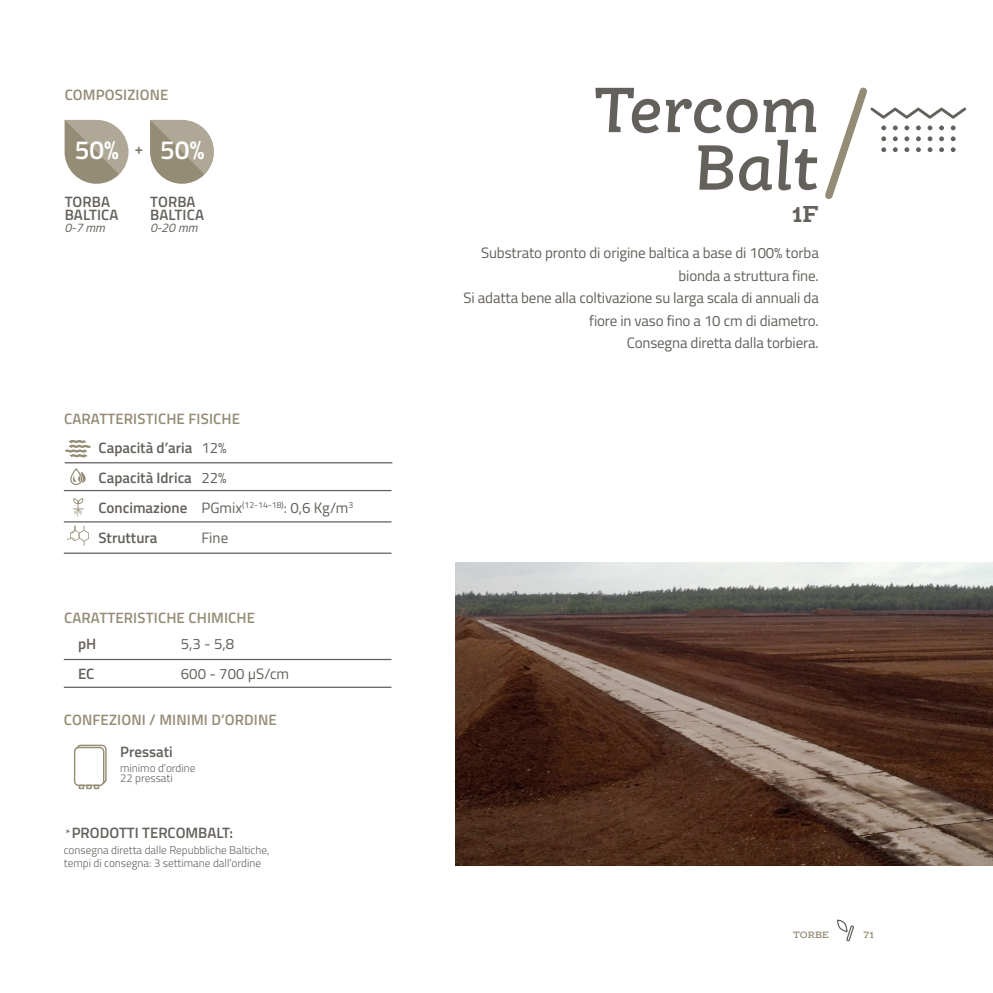
<style>
.page{position:relative;width:993px;height:993px;background:#fff}
.page>*{position:absolute;margin:0;border:0;box-sizing:border-box;transform-origin:0 0}
.t1{font:italic 600 68.75px "Ernestine OT";color:#64605b}
.t2{font:600 26.25px "Titillium";color:#fff}
.t3{font:700 25px "Ernestine OT";color:#64605b}
.t4{font:15px/22.5px "Titillium";letter-spacing:-.01em;color:#64605b;text-align:right}
.t5{font:600 15px/12.5px "Titillium";color:#64605b}
.t6{font:600 15px "Titillium";letter-spacing:.01em;color:#958c75}
.t7{font:600 15px "Titillium";color:#746e5a}
.t8{font:italic 12.5px "Titillium";color:#64605b}
.t9{font:300 11.25px "Titillium";color:#64605b}
.t10{font:600 10px "Ernestine OT";letter-spacing:.005em;color:#958c75}
.s1{font-weight:400}
.s2{font-weight:600}
.s3{font-weight:400;font-style:italic;font-size:12.5px}
</style>
<div class="page">
<svg style="left:65px;top:120px;width:63px;height:64px;background:#b0a998"></svg>
<svg style="left:150px;top:120px;width:64px;height:64px"></svg>
<hr style="left:64px;top:658px;width:327px;height:2px;background:#64605b">
<hr style="left:64px;top:686px;width:327px;height:1px;background:#64605b">
<hr style="left:65px;top:462px;width:327px;height:1px;background:#64605b">
<hr style="left:64px;top:490px;width:327px;height:1px;background:#64605b">
<hr style="left:64px;top:521px;width:327px;height:1px;background:#64605b">
<hr style="left:64px;top:552px;width:327px;height:1px;background:#64605b">
<svg style="left:65px;top:439px;width:26px;height:18px"></svg>
<svg style="left:70px;top:468px;width:16px;height:17px"></svg>
<svg style="left:67px;top:525px;width:22px;height:20px"></svg>
<svg style="left:73px;top:498px;width:10px;height:18px"></svg>
<svg style="left:825px;top:87px;width:141px;height:112px"></svg>
<svg style="left:837px;top:919px;width:17px;height:22px"></svg>
<svg style="left:74px;top:744px;width:33px;height:44px"></svg>
<img style="left:455px;top:562px;width:537px;height:303px">
<p class="t6" style="left:65px;top:84px;width:105px">COMPOSIZIONE</p>
<p class="t2" style="left:75px;top:130px;width:46px">50%</p>
<p class="t5" style="left:65px;top:195px;width:55px">TORBA<br>BALTICA</p>
<p class="t8" style="left:65px;top:219px;width:42px">0-7 mm</p>
<p class="t7" style="left:135px;top:137px;width:10px">+</p>
<p class="t2" style="left:160px;top:130px;width:46px">50%</p>
<p class="t5" style="left:150px;top:195px;width:55px">TORBA<br>BALTICA</p>
<p class="t8" style="left:150px;top:219px;width:49px">0-20 mm</p>
<p class="t6" style="left:64px;top:407px;width:177px">CARATTERISTICHE FISICHE</p>
<p class="t5" style="left:99px;top:440px;width:129px">Capacità d’aria <span class="s1">12%</span></p>
<p class="t5" style="left:99px;top:470px;width:129px">Capacità Idrica <span class="s1">22%</span></p>
<p class="t4" style="left:99px;top:495px;width:256px"><span class="s2">Concimazione</span> PGmix<sup>(12-14-18)</sup>: 0,6 Kg/m<sup>3</sup></p>
<p class="t5" style="left:99px;top:530px;width:60px">Struttura</p>
<p class="t4" style="left:201px;top:525px;width:28px">Fine</p>
<p class="t6" style="left:64px;top:606px;width:193px">CARATTERISTICHE CHIMICHE</p>
<p class="t5" style="left:78px;top:637px;width:20px">pH</p>
<p class="t4" style="left:181px;top:632px;width:55px">5,3 - 5,8</p>
<p class="t5" style="left:78px;top:667px;width:18px">EC</p>
<p class="t4" style="left:181px;top:662px;width:110px">600 - 700 µS/cm</p>
<p class="t6" style="left:64px;top:708px;width:214px">CONFEZIONI / MINIMI D’ORDINE</p>
<p class="t5" style="left:120px;top:744px;width:54px">Pressati</p>
<p class="t9" style="left:120px;top:759px;width:77px">minimo d’ordine</p>
<p class="t9" style="left:120px;top:769px;width:54px">22 pressati</p>
<p class="t5" style="left:64px;top:825px;width:170px"><span class="s3">*</span> PRODOTTI TERCOMBALT:</p>
<p class="t9" style="left:64px;top:842px;width:207px">consegna diretta dalle Repubbliche Baltiche,</p>
<p class="t9" style="left:64px;top:854px;width:199px">tempi di consegna: 3 settimane dall’ordine</p>
<p class="t1" style="left:594px;top:71px;width:225px">Tercom</p>
<p class="t1" style="left:694px;top:129px;width:126px">Balt</p>
<p class="t3" style="left:791px;top:200px;width:29px">1F</p>
<p class="t4" style="left:481px;top:241px;width:339px">Substrato pronto di origine baltica a base di 100% torba bionda a struttura fine.</p>
<p class="t4" style="left:463px;top:286px;width:356px">Si adatta bene alla coltivazione su larga scala di annuali da fiore in vaso fino a 10 cm di diametro.</p>
<p class="t4" style="left:626px;top:331px;width:193px">Consegna diretta dalla torbiera.</p>
<p class="t10" style="left:792px;top:928px;width:37px">TORBE</p>
<p class="t10" style="left:863px;top:928px;width:12px">71</p>
</div>
